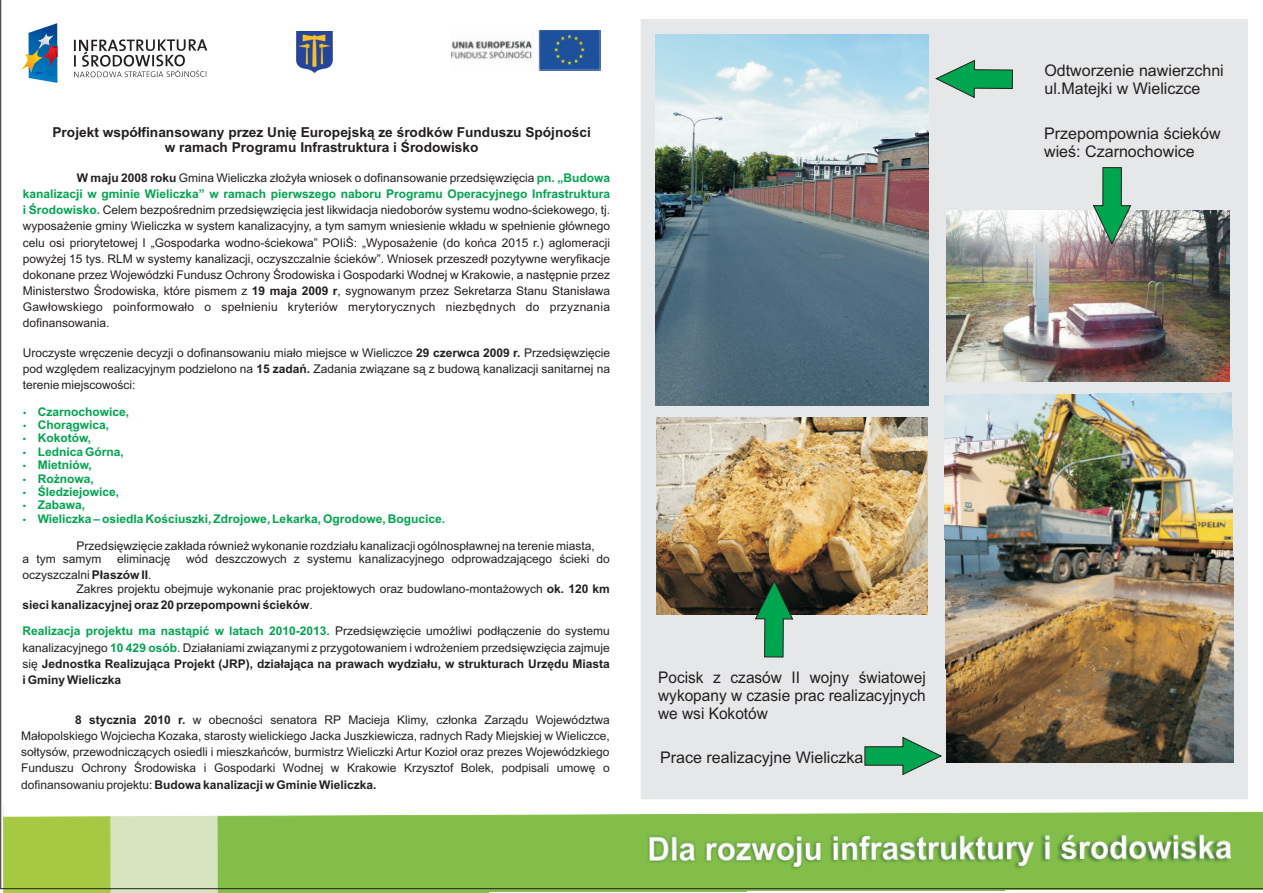
<style>
.page{position:relative;width:1263px;height:893px;background:#fff}
.page>*{position:absolute;margin:0;border:0;box-sizing:border-box;transform-origin:0 0}
.t1{font:16.05px/18px "Arial";color:#231f20}
.t2{font:16.05px/18px "Arial";color:#231f20;text-align:justify;scale:.96 1}
.t3{font:700 13.65px/15.3px "Arial";color:#231f20;text-align:center}
.t4{font:12px/16px "Arial";color:#231f20;text-align:justify}
.t5{font:700 12px/13.4px "Arial";color:#00a54f}
.t6{font:700 12px "Arial";color:#231f20}
.s1{font-weight:700}
.s2{font-weight:700;color:#00a54f}
.s3{font-weight:400}
</style>
<div class="page">
<img style="left:3px;top:889px;width:1260px;height:4px">
<img style="left:0;top:0;width:1263px;height:889px">
<p class="t3" style="left:53px;top:125px;width:540px">Projekt wspó³finansowany przez Uniê Europejsk¹ ze œrodków Funduszu Spójnoœci w ramach Programu Infrastruktura i Œrodowisko</p>
<p class="t4" style="left:77px;top:171px;width:535px"><span class="s1">W maju 2008 roku</span> Gmina Wieliczka zùoýyùa wniosek o dofinansowanie przedsiæwziæcia <span class="s2">pn. „Budowa</span></p>
<p class="t4" style="left:23px;top:203px;width:589px"><span class="s2">i Úrodowisko.</span> Celem bezpoúrednim przedsiæwziæcia jest likwidacja niedoborów systemu wodno-úciekowego, tj. wyposaýenie gminy Wieliczka w system kanalizacyjny, a tym samym wniesienie wkùadu w speùnienie gùównego celu osi priorytetowej I „Gospodarka wodno-úciekowa” POIiÚ: „Wyposaýenie (do koñca 2015 r.) aglomeracji powyýej 15 tys. RLM w systemy kanalizacji, oczyszczalnie úcieków”. Wniosek przeszedù pozytywne weryfikacje dokonane przez Wojewódzki Fundusz Ochrony Úrodowiska i Gospodarki Wodnej w Krakowie, a nastæpnie przez Ministerstwo Úrodowiska, które pismem z <span class="s1">19 maja 2009 r</span>, sygnowanym przez Sekretarza Stanu Stanisùawa Gawùowskiego poinformowaùo o speùnieniu kryteriów merytorycznych niezbædnych do przyznania dofinansowania.</p>
<p class="t4" style="left:23px;top:345px;width:589px">Uroczyste wræczenie decyzji o dofinansowaniu miaùo miejsce w Wieliczce <span class="s1">29 czerwca 2009 r.</span> Przedsiæwziæcie pod wzglædem realizacyjnym podzielono na <span class="s1">15 zadañ.</span> Zadania zwiàzane sà z budowà kanalizacji sanitarnej na terenie miejscowoúci:</p>
<p class="t5" style="left:23px;top:189px;width:589px">kanalizacji w gminie Wieliczka” w ramach pierwszego naboru Programu Operacyjnego Infrastruktura</p>
<p class="t5" style="left:38px;top:406px;width:409px">Czarnochowice,<br>Choràgwica,<br>Kokotów,<br>Lednica Górna,<br>Mietniów,<br>Roýnowa,<br>Úledziejowice,<br>Zabawa,<br>Wieliczka – osiedla Koúciuszki, Zdrojowe, Lekarka, Ogrodowe, Bogucice.</p>
<p class="t4" style="left:23px;top:540px;width:574px;line-height:13.4px;text-indent:54px">Przedsiæwziæcie zakùada równieý wykonanie rozdziaùu kanalizacji ogólnospùawnej na terenie miasta, a tym samym</p>
<p class="t4" style="left:117px;top:552px;width:55px">eliminacjê</p>
<p class="t4" style="left:186px;top:552px;width:425px">wód deszczowych z systemu kanalizacyjnego odprowadzajàcego úcieki do</p>
<p class="t4" style="left:77px;top:569px;width:535px;line-height:13.4px;text-indent:-54px">oczyszczalni <span class="s1">Pùaszów II</span>.<br>Zakres projektu obejmuje wykonanie prac projektowych oraz budowlano-montaýowych <span class="s1">ok. 120 km</span></p>
<p class="t6" style="left:23px;top:600px;width:292px">sieci kanalizacyjnej oraz 20 przepompowni úcieków<span class="s3">.</span></p>
<p class="t4" style="left:23px;top:624px;width:589px"><span class="s2">Realizacja projektu ma nastàpiã w latach 2010-2013.</span> Przedsiæwziæcie umoýliwi podùàczenie do systemu kanalizacyjnego <span class="s2">10 429 osób</span>. Dziaùaniami zwiàzanymi z przygotowaniem i wdroýeniem przedsiæwziæcia zajmuje siæ <span class="s1">Jednostka Realizujàca Projekt (JRP), dziaùajàca na prawach wydziaùu, w strukturach Urzædu Miasta i Gminy Wieliczka</span></p>
<p class="t4" style="left:21px;top:713px;width:590px;text-indent:54px"><span class="s1">8 stycznia 2010 r.</span> w obecnoúci senatora RP Macieja Klimy, czùonka Zarzàdu Województwa Maùopolskiego Wojciecha Kozaka, starosty wielickiego Jacka Juszkiewicza, radnych Rady Miejskiej w Wieliczce, soùtysów, przewodniczàcych osiedli i mieszkañców, burmistrz Wieliczki Artur Kozioù oraz prezes Wojewódzkiego Funduszu Ochrony Úrodowiska i Gospodarki Wodnej w Krakowie Krzysztof Bolek, podpisali umowæ o dofinansowaniu projektu: <span class="s1">Budowa kanalizacji w Gminie Wieliczka.</span></p>
<h1 class="t2" style="left:658px;top:669px;width:280px">Pocisk z czasów II wojny œwiatowej wykopany w czasie prac realizacyjnych we wsi Kokotów</h1>
<h1 class="t1" style="left:660px;top:750px;width:205px">Prace realizacyjne Wieliczka</h1>
<h1 class="t1" style="left:1044px;top:63px;width:181px">Odtworzenie nawierzchni ul.Matejki w Wieliczce</h1>
<h1 class="t1" style="left:1044px;top:126px;width:178px">Przepompownia œcieków wieœ: Czarnochowice</h1>
</div>
